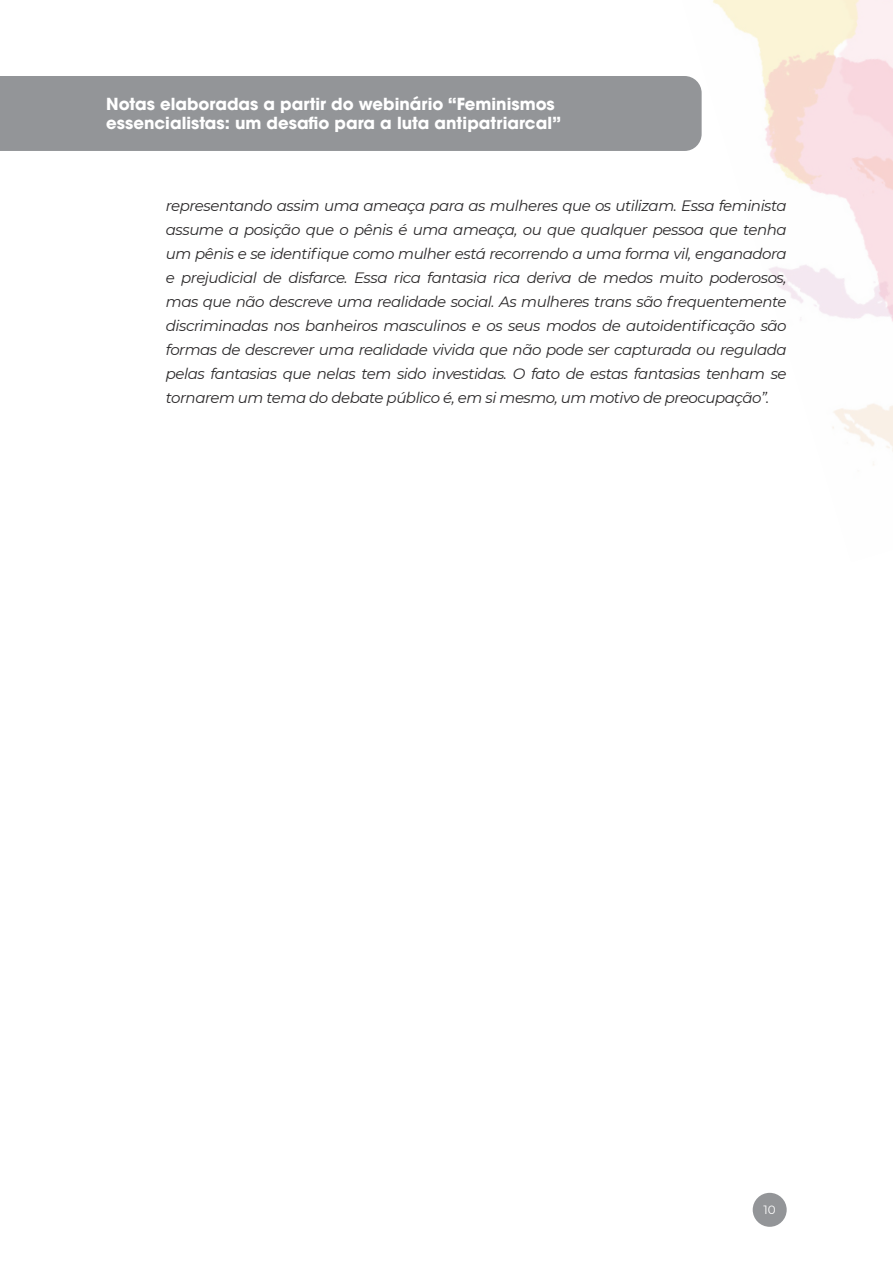
<style>
.page{position:relative;width:893px;height:1263px;background:#fff}
.page>*{position:absolute;margin:0;border:0;box-sizing:border-box;transform-origin:0 0}
.t1{font:700 16.5px/19.8px "ITC Avant Garde Std";color:#fff}
.Parágrafo_Principal{font:italic 15px/24px "Montserrat";letter-spacing:-.03em;color:#2b292a;text-align:justify}
.t2{font:12px "Montserrat";color:#fff}
</style>
<div class="page">
<img style="left:713px;top:0;width:180px;height:465px">
<div style="left:0;top:76px;width:702px;height:75px;background:#939598"></div>
<div style="left:753px;top:1193px;width:34px;height:34px;background:#939598;border-radius:50%"></div>
<p class="t1" style="left:106px;top:93px;width:456px">Notas elaboradas a partir do webinário “Feminismos essencialistas: um desafio para a luta antipatriarcal”</p>
<p class="Parágrafo_Principal" style="left:166px;top:194px;width:622px">representando assim uma ameaça para as mulheres que os utilizam. Essa feminista assume a posição que o pênis é uma ameaça, ou que qualquer pessoa que tenha um pênis e se identifique como mulher está recorrendo a uma forma vil, enganadora e prejudicial de disfarce. Essa rica fantasia rica deriva de medos muito poderosos, mas que não descreve uma realidade social. As mulheres trans são frequentemente discriminadas nos banheiros masculinos e os seus modos de autoidentificação são formas de descrever uma realidade vivida que não pode ser capturada ou regulada pelas fantasias que nelas tem sido investidas. O fato de estas fantasias tenham se tornarem um tema do debate público é, em si mesmo, um motivo de preocupação”.</p>
<p class="t2" style="left:763px;top:1201px;width:14px">10</p>
</div>
